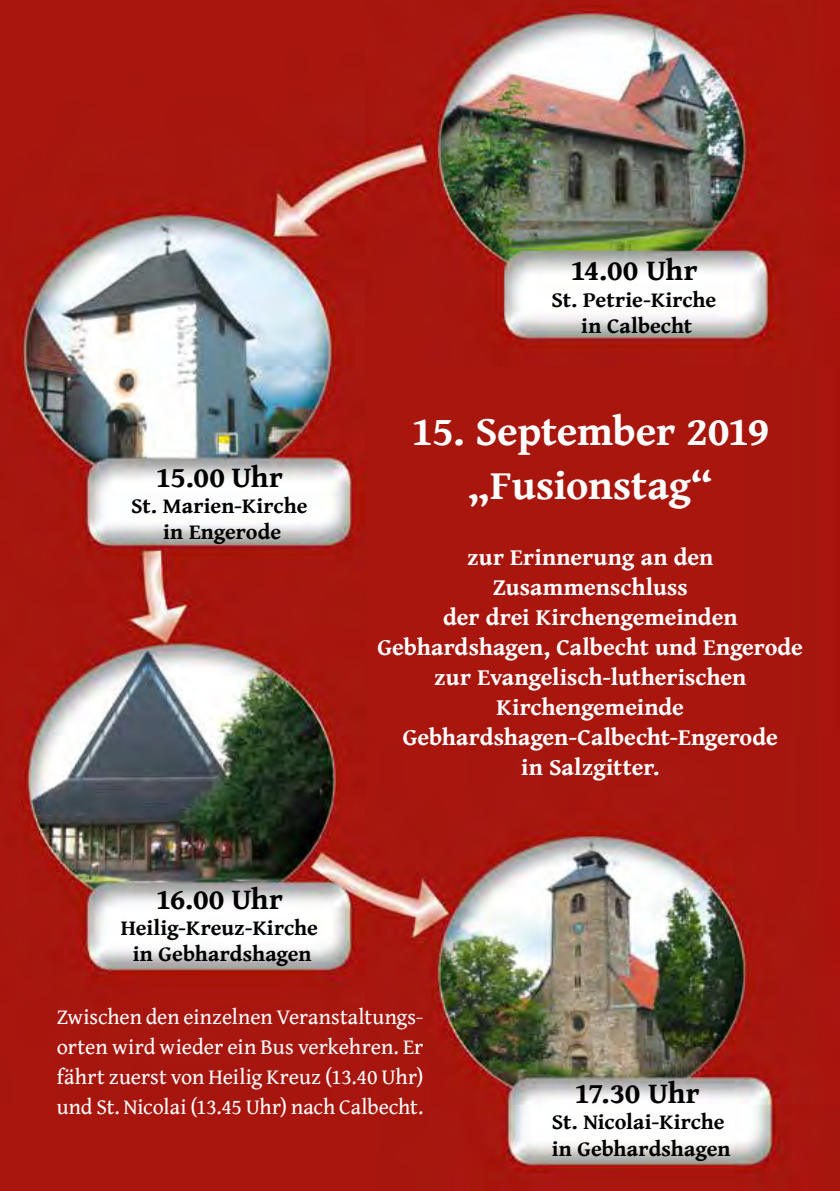
<style>
.page{position:relative;width:840px;height:1191px;background:#fff}
.page>*{position:absolute;margin:0;border:0;box-sizing:border-box;transform-origin:0 0}
.t1{font:700 42px/54px "Gentium Book Basic";letter-spacing:-.01em;color:#fff;text-align:center}
.t2{font:700 30px "Gentium Book Basic";letter-spacing:-.02em;color:#000}
.t3{font:700 24px/30px "Gentium Book Basic";letter-spacing:-.005em;color:#fff;text-align:center}
.t4{font:22px/30px "Gentium Book Basic";letter-spacing:-.005em;color:#fff;text-align:justify}
.t5{font:700 22px/26px "Gentium Book Basic";color:#000;text-align:center}
</style>
<div class="page">
<img style="left:0;top:0;width:839px;height:1191px">
<p class="t2" style="left:156px;top:454px;width:128px">15.00 Uhr</p>
<p class="t5" style="left:131px;top:492px;width:178px">St. Marien-Kirche in Engerode</p>
<p class="t2" style="left:156px;top:876px;width:128px">16.00 Uhr</p>
<p class="t5" style="left:121px;top:914px;width:198px">Heilig-Kreuz-Kirche in Gebhardshagen</p>
<p class="t2" style="left:570px;top:248px;width:128px">14.00 Uhr</p>
<p class="t5" style="left:551px;top:286px;width:166px">St. Petrie-Kirche in Calbecht</p>
<h1 class="t1" style="left:411px;top:403px;width:359px">15. September 2019 „Fusionstag“</h1>
<p class="t3" style="left:377px;top:541px;width:427px">zur Erinnerung an den<br>Zusammenschluss<br>der drei Kirchengemeinden<br>Gebhardshagen, Calbecht und Engerode zur Evangelisch-lutherischen<br>Kirchengemeinde<br>Gebhardshagen-Calbecht-Engerode<br>in Salzgitter.</p>
<p class="t4" style="left:57px;top:1001px;width:368px">Zwischen den einzelnen Veranstaltungs&shy;orten wird wieder ein Bus verkehren. Er fährt zuerst von Heilig Kreuz (13.40 Uhr) und St. Nicolai (13.45 Uhr) nach Calbecht.</p>
<p class="t2" style="left:574px;top:1070px;width:126px">17.30 Uhr</p>
<p class="t5" style="left:551px;top:1108px;width:180px;text-align:left">St. Nicolai-Kirche in Gebhardshagen</p>
</div>
